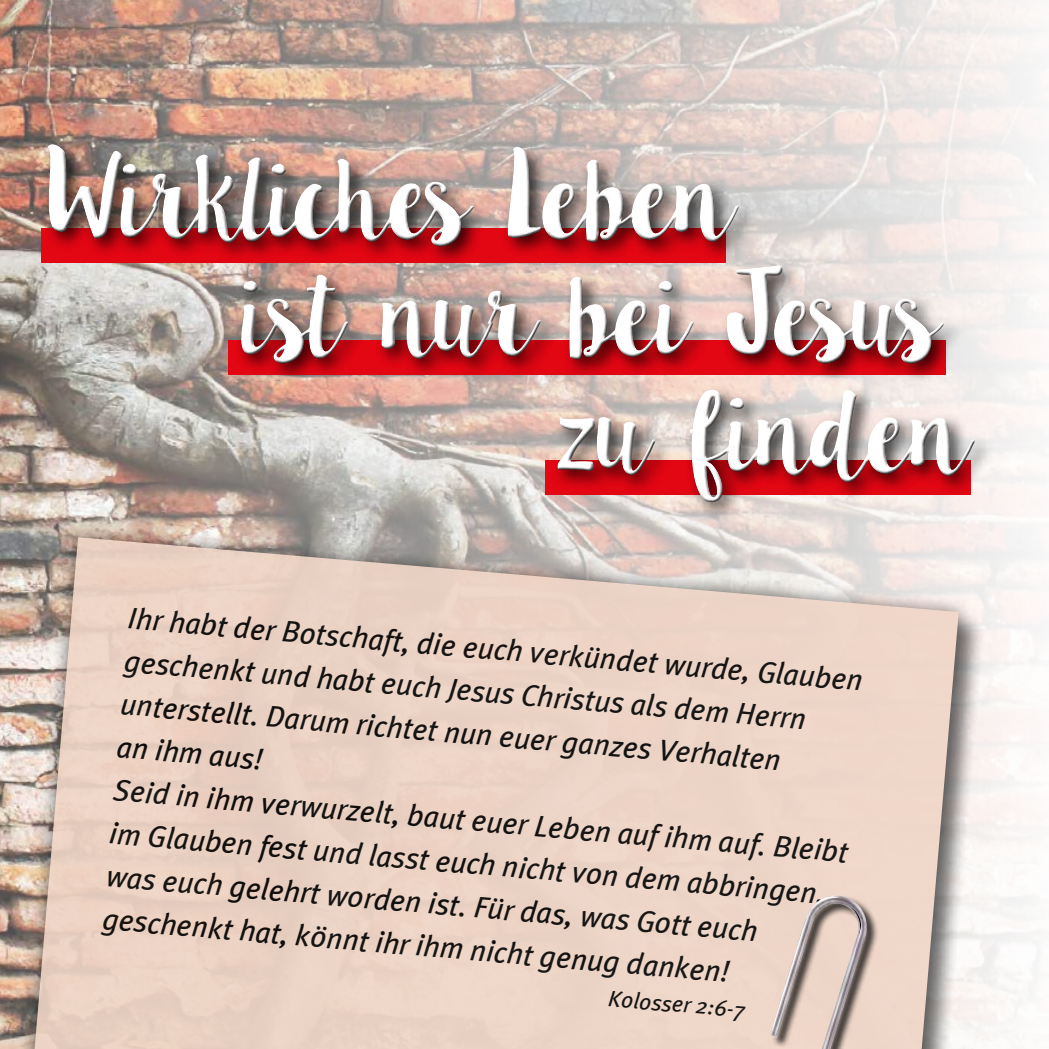
<style>
.page{position:relative;width:1049px;height:1049px;background:#fff}
.page>*{position:absolute;margin:0;border:0;box-sizing:border-box;transform-origin:0 0}
.t1{font:97.5px "Ink Blossoms";letter-spacing:-.12em;color:#fff}
.t2{font:italic 30px/43px "Meta Plus";color:#000}
.t3{font:italic 22.5px "Meta Plus";color:#000}
</style>
<div class="page">
<img style="left:0;top:0;width:1033px;height:1043px">
<svg style="left:0;top:519px;width:976px;height:530px"></svg>
<svg style="left:0;top:537px;width:959px;height:512px;background:#e5cfc2"></svg>
<div style="left:770px;top:896px;width:108px;height:153px;background:#000;opacity:.75"></div>
<svg style="left:766px;top:887px;width:105px;height:162px;background:#cebbb2"></svg>
<hr style="left:1048px;top:19px;width:1px;height:34px;background:#e30613">
<div style="left:42px;top:138px;width:952px;height:384px;background:#000;opacity:.75"></div>
<div style="left:44px;top:148px;width:933px;height:355px;background:#000;opacity:.75"></div>
<h1 class="t1" style="left:46px;top:125px;width:696px">Wirkliches Leben</h1>
<h1 class="t1" style="left:237px;top:242px;width:709px">ist nur bei Jesus</h1>
<h1 class="t1" style="left:556px;top:359px;width:422px">zu finden</h1>
<p class="t2" style="left:130px;top:595px;width:739px;rotate:5deg">Ihr habt der Botschaft, die euch verkündet wurde, Glauben geschenkt und habt euch Jesus Christus als dem Herrn unterstellt. Darum richtet nun euer ganzes Verhalten<br>an ihm aus!<br>Seid in ihm verwurzelt, baut euer Leben auf ihm auf. Bleibt im Glauben fest und lasst euch nicht von dem abbringen, was euch gelehrt worden ist. Für das, was Gott euch geschenkt hat, könnt ihr ihm nicht genug danken!</p>
<p class="t3" style="left:610px;top:985px;width:139px;rotate:5deg">Kolosser 2:6-7</p>
</div>
